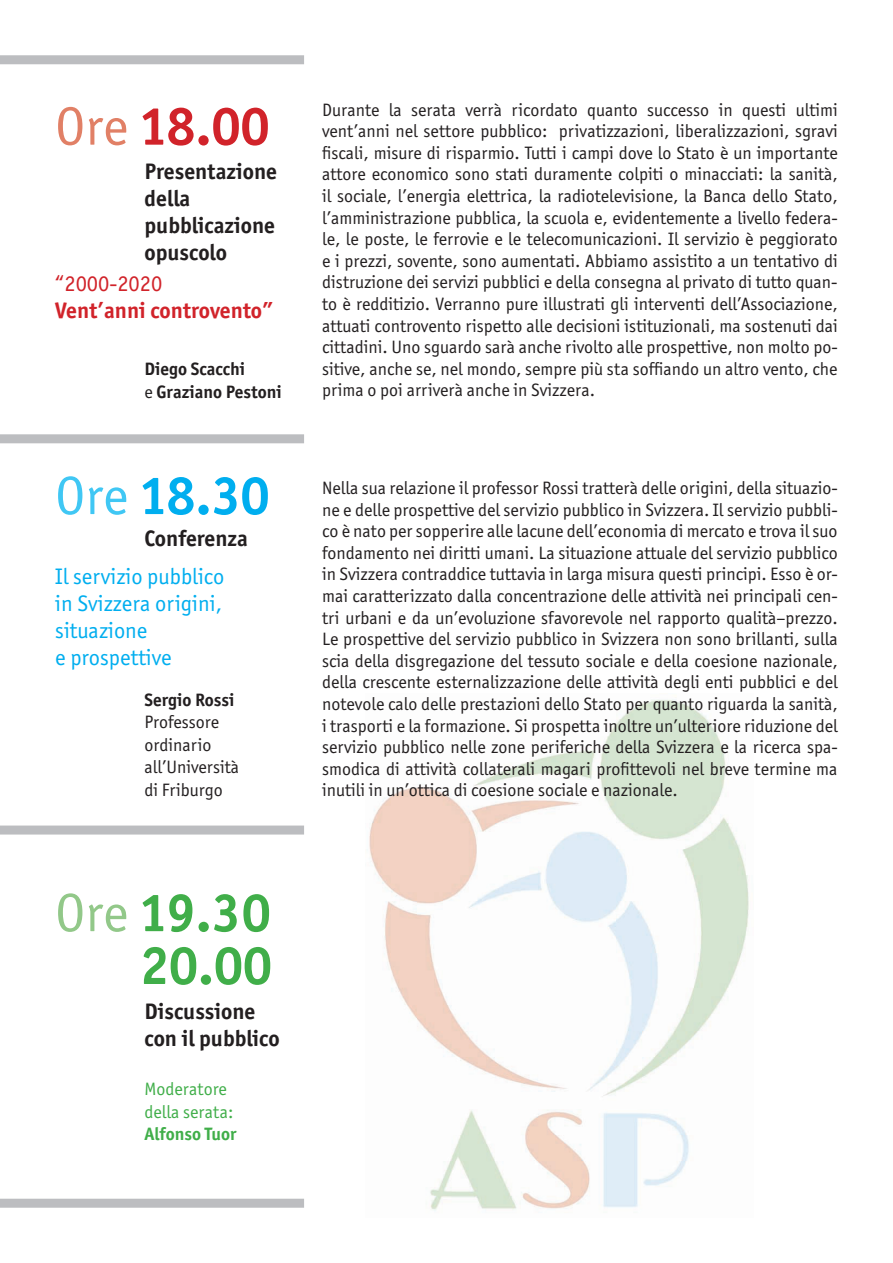
<style>
.page{position:relative;width:893px;height:1263px;background:#fff}
.page>*{position:absolute;margin:0;border:0;box-sizing:border-box;transform-origin:0 0}
.t1{font:700 54px/52.8px "Officina San ITC";color:#40ae49;text-align:right}
.t2{font:700 54px "Officina San ITC";color:#00aeef}
.t3{font:700 54px "Officina San ITC";color:#d1232a}
.t4{font:700 22.5px/27px "Officina San ITC";color:#231f20}
.t5{font:22.5px/27px "Officina San ITC";color:#00aeef}
.t6{font:700 22.5px "Officina San ITC";color:#d1232a}
.t7{font:22.5px "Officina San ITC";color:#d1232a}
.t8{font:18px/21.6px "Officina San ITC";color:#231f20;text-align:justify}
.t9{font:700 18px/22.5px "Officina San ITC";color:#231f20}
.t10{font:18px/22.5px "Officina San ITC";color:#40ae49}
.t11{font:700 18px "Officina San ITC";color:#40ae49}
.s1{font-weight:400;color:#e18066}
.s2{font-weight:400}
.s3{font-weight:400;color:#40c7f4}
.s4{font-weight:400;color:#92c889}
</style>
<div class="page">
<img style="left:369px;top:699px;width:380px;height:512px">
<div style="left:0;top:434px;width:304px;height:9px;background:#bcbdc0"></div>
<div style="left:0;top:55px;width:304px;height:9px;background:#bcbdc0"></div>
<div style="left:0;top:825px;width:304px;height:9px;background:#bcbdc0"></div>
<div style="left:0;top:1199px;width:304px;height:9px;background:#bcbdc0"></div>
<h1 class="t3" style="left:55px;top:93px;width:216px"><span class="s1">Ore</span> 18.00</h1>
<p class="t4" style="left:145px;top:158px;width:134px">Presentazione della pubblicazione opuscolo</p>
<p class="t7" style="left:55px;top:271px;width:109px">“2000-2020</p>
<p class="t6" style="left:55px;top:297px;width:220px">Vent’anni controvento”</p>
<p class="t9" style="left:145px;top:357px;width:139px">Diego Scacchi<br><span class="s2">e</span> Graziano Pestoni</p>
<h1 class="t2" style="left:55px;top:462px;width:216px"><span class="s3">Ore</span> 18.30</h1>
<p class="t4" style="left:145px;top:524px;width:105px">Conferenza</p>
<p class="t5" style="left:55px;top:563px;width:171px">Il servizio pubblico in Svizzera origini, situazione<br>e prospettive</p>
<p class="t9" style="left:145px;top:688px;width:92px">Sergio Rossi</p>
<p class="t8" style="left:145px;top:711px;width:96px;line-height:22.5px;text-align:left">Professore ordinario all’Università di Friburgo</p>
<h1 class="t1" style="left:55px;top:886px;width:218px"><span class="s4">Ore</span> 19.30<br>20.00</h1>
<p class="t4" style="left:145px;top:998px;width:137px">Discussione con il pubblico</p>
<p class="t10" style="left:145px;top:1078px;width:90px">Moderatore della serata:</p>
<p class="t11" style="left:145px;top:1123px;width:93px">Alfonso Tuor</p>
<p class="t8" style="left:322px;top:99px;width:517px">Durante la serata verrà ricordato quanto successo in questi ultimi vent’anni nel settore pubblico: privatizzazioni, liberalizzazioni, sgravi fiscali, misure di risparmio. Tutti i campi dove lo Stato è un importante attore economico sono stati duramente colpiti o minacciati: la sanità, il sociale, l’energia elettrica, la radiotelevisione, la Banca dello Stato, l’amministrazione pubblica, la scuola e, evidentemente a livello federa&shy;le, le poste, le ferrovie e le telecomunicazioni. Il servizio è peggiorato e i prezzi, sovente, sono aumentati. Abbiamo assistito a un tentativo di distruzione dei servizi pubblici e della consegna al privato di tutto quan&shy;to è redditizio. Verranno pure illustrati gli interventi dell’Associazione, attuati controvento rispetto alle decisioni istituzionali, ma sostenuti dai cittadini. Uno sguardo sarà anche rivolto alle prospettive, non molto po&shy;sitive, anche se, nel mondo, sempre più sta soffiando un altro vento, che prima o poi arriverà anche in Svizzera.</p>
<p class="t8" style="left:322px;top:477px;width:517px">Nella sua relazione il professor Rossi tratterà delle origini, della situazio&shy;ne e delle prospettive del servizio pubblico in Svizzera. Il servizio pubbli&shy;co è nato per sopperire alle lacune dell’economia di mercato e trova il suo fondamento nei diritti umani. La situazione attuale del servizio pubblico in Svizzera contraddice tuttavia in larga misura questi principi. Esso è or&shy;mai caratterizzato dalla concentrazione delle attività nei principali cen&shy;tri urbani e da un’evoluzione sfavorevole nel rapporto qualità–prezzo.<br>Le prospettive del servizio pubblico in Svizzera non sono brillanti, sulla scia della disgregazione del tessuto sociale e della coesione nazionale, della crescente esternalizzazione delle attività degli enti pubblici e del notevole calo delle prestazioni dello Stato per quanto riguarda la sanità, i trasporti e la formazione. Si prospetta inoltre un’ulteriore riduzione del servizio pubblico nelle zone periferiche della Svizzera e la ricerca spa&shy;smodica di attività collaterali magari profittevoli nel breve termine ma inutili in un’ottica di coesione sociale e nazionale.</p>
</div>
